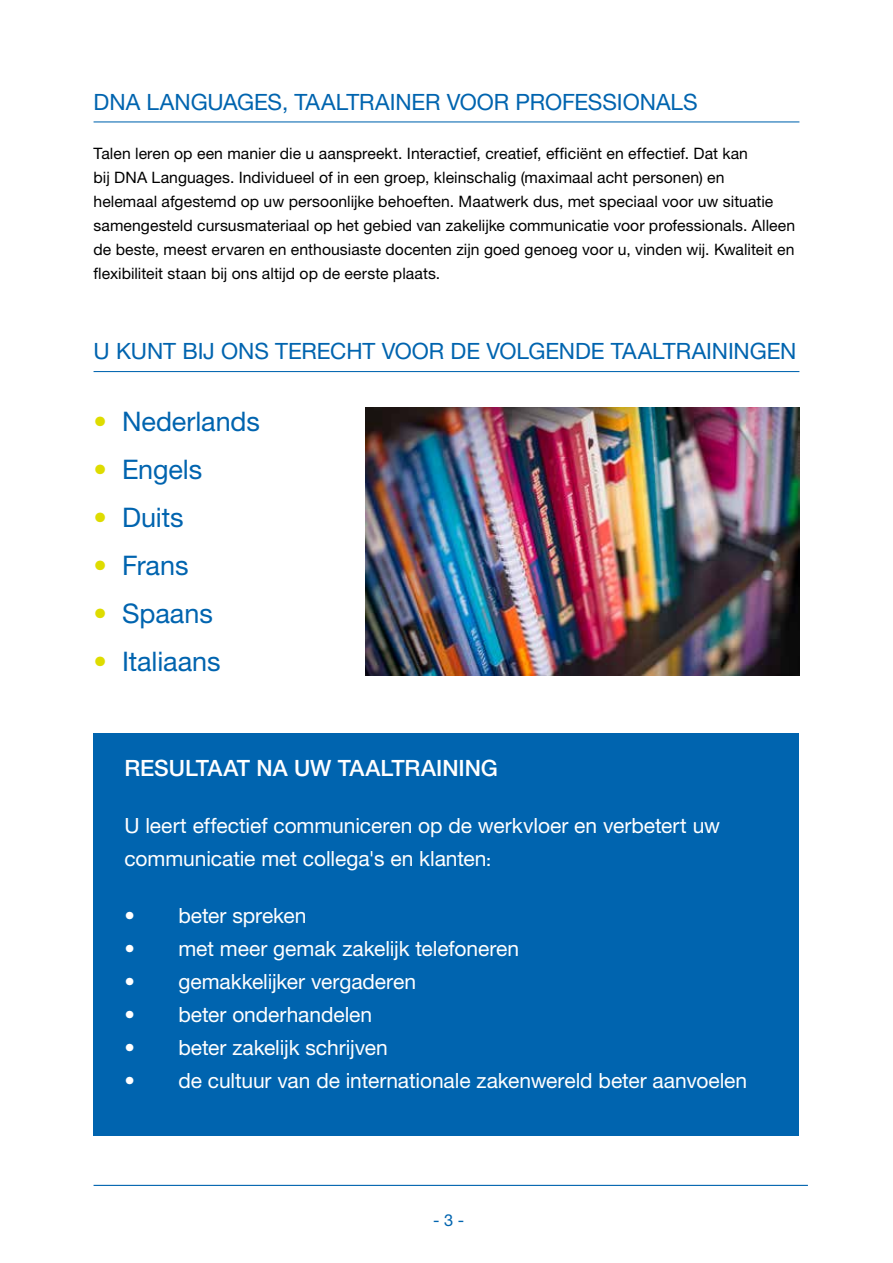
<style>
.page{position:relative;width:893px;height:1263px;background:#fff}
.page>*{position:absolute;margin:0;border:0;box-sizing:border-box;transform-origin:0 0}
.t1{font:27px "Helvetica Neue LT Std";letter-spacing:-.005em;color:#0064af}
.t2{font:22.5px "Helvetica Neue LT Std";letter-spacing:-.005em;color:#0064af}
.t3{font:500 22.5px "Helvetica Neue LT Std";color:#fff}
.t4{font:21px/33px "Helvetica Neue LT Std";letter-spacing:-.005em;color:#fff}
.t5{font:16.5px "Helvetica Neue LT Std";color:#0064af}
.t6{font:15.75px/24px "Helvetica Neue LT Std";letter-spacing:.005em;color:#000}
.s1{color:#dedc00}
.s2{font-weight:500;font-size:15.75px}
</style>
<div class="page">
<hr style="left:94px;top:1185px;width:714px;height:1px;background:#0064af">
<div style="left:94px;top:733px;width:705px;height:402px;background:#0064af"></div>
<img style="left:366px;top:407px;width:433px;height:268px">
<hr style="left:94px;top:121px;width:705px;height:1px;background:#0064af">
<hr style="left:94px;top:371px;width:705px;height:1px;background:#0064af">
<h2 class="t2" style="left:94px;top:88px;width:606px">DNA LANGUAGES, TAALTRAINER VOOR PROFESSIONALS</h2>
<p class="t6" style="left:94px;top:141px;width:703px">Talen leren op een manier die u aanspreekt. Interactief, creatief, efficiënt en effectief. Dat kan<br>bij DNA Languages. Individueel of in een groep, kleinschalig (maximaal acht personen) en<br>helemaal afgestemd op uw persoonlijke behoeften. Maatwerk dus, met speciaal voor uw situatie samengesteld cursusmateriaal op het gebied van zakelijke communicatie voor professionals. Alleen de beste, meest ervaren en enthousiaste docenten zijn goed genoeg voor u, vinden wij. Kwaliteit en flexibiliteit staan bij ons altijd op de eerste plaats.</p>
<h2 class="t2" style="left:94px;top:337px;width:704px">U KUNT BIJ ONS TERECHT VOOR DE VOLGENDE TAALTRAININGEN</h2>
<h1 class="t1" style="left:94px;top:405px;width:168px"><span class="s1">•</span> Nederlands</h1>
<h1 class="t1" style="left:94px;top:453px;width:110px"><span class="s1">•</span> Engels</h1>
<h1 class="t1" style="left:94px;top:501px;width:92px"><span class="s1">•</span> Duits</h1>
<h1 class="t1" style="left:94px;top:549px;width:96px"><span class="s1">•</span> Frans</h1>
<h1 class="t1" style="left:94px;top:597px;width:121px"><span class="s1">•</span> Spaans</h1>
<h1 class="t1" style="left:94px;top:645px;width:129px"><span class="s1">•</span> Italiaans</h1>
<h2 class="t3" style="left:124px;top:754px;width:375px">RESULTAAT NA UW TAALTRAINING</h2>
<h3 class="t4" style="left:124px;top:809px;width:597px">U leert effectief communiceren op de werkvloer en verbetert uw communicatie met collega's en klanten<span class="s2">:</span></h3>
<h3 class="t4" style="left:124px;top:899px;width:184px">• beter spreken</h3>
<h3 class="t4" style="left:124px;top:931px;width:396px">• met meer gemak zakelijk telefoneren</h3>
<h3 class="t4" style="left:124px;top:964px;width:293px">• gemakkelijker vergaderen</h3>
<h3 class="t4" style="left:124px;top:997px;width:249px">• beter onderhandelen</h3>
<h3 class="t4" style="left:124px;top:1030px;width:265px">• beter zakelijk schrijven</h3>
<h3 class="t4" style="left:124px;top:1063px;width:624px">• de cultuur van de internationale zakenwereld beter aanvoelen</h3>
<p class="t5" style="left:433px;top:1210px;width:33px">- 3 -</p>
</div>
